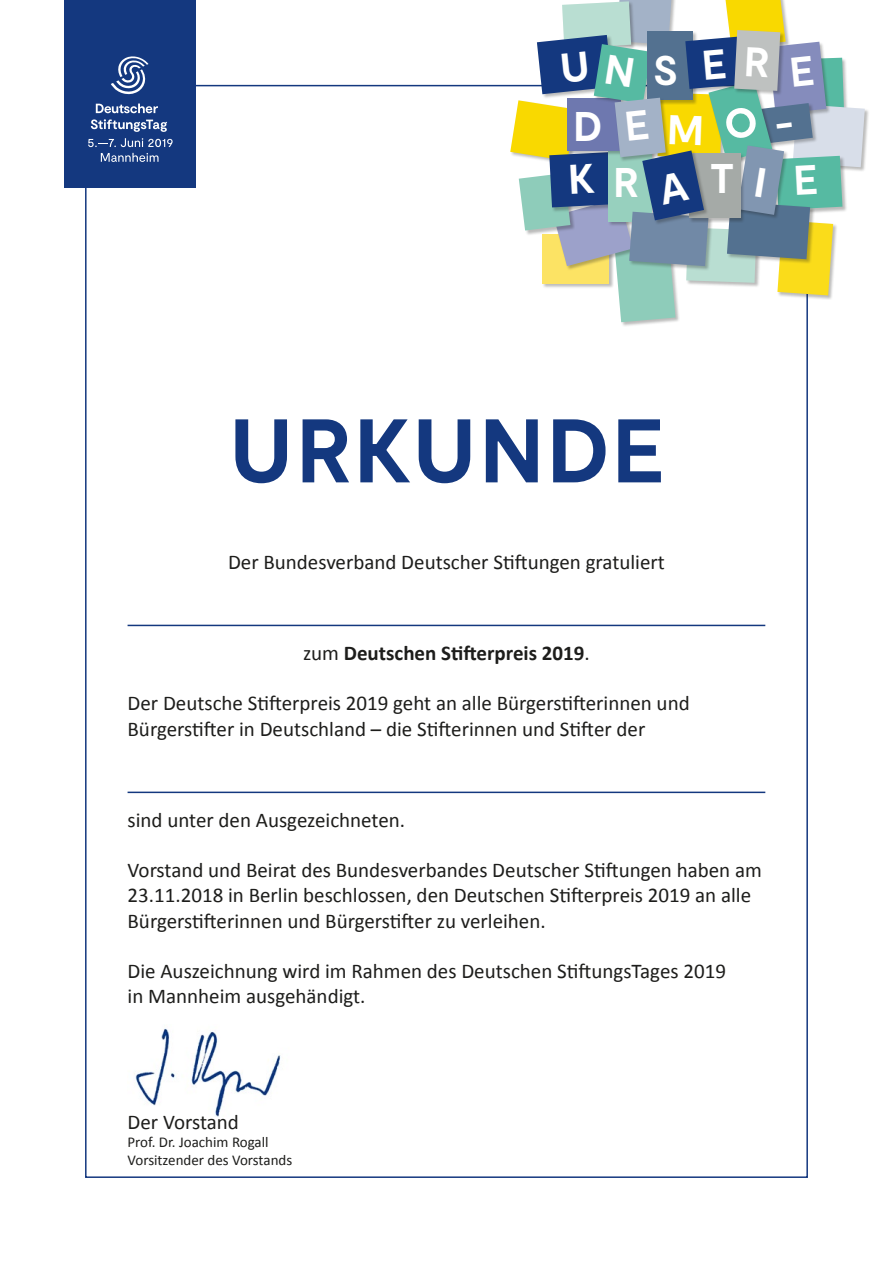
<style>
.page{position:relative;width:893px;height:1263px;background:#fff}
.page>*{position:absolute;margin:0;border:0;box-sizing:border-box;transform-origin:0 0}
.t1{font:700 90px "Moderat";letter-spacing:.045em;color:#14387f}
.p-72{font:700 41.4px "Moderat";color:#fff}
.t2{font:21px/25.2px "Calibri";color:#1d1d1b}
.t3{font:700 21px "Calibri";color:#1d1d1b}
.t4{font:15px/18px "Calibri";color:#1d1d1b}
.s1{font-weight:400}
</style>
<div class="page">
<img style="left:134px;top:1028px;width:147px;height:89px">
<hr style="left:128px;top:625px;width:637px;height:1px;background:#14387f">
<hr style="left:128px;top:792px;width:637px;height:1px;background:#14387f">
<div style="left:64px;top:0;width:132px;height:188px;background:#14387f"></div>
<svg style="left:111px;top:56px;width:37px;height:39px"></svg>
<svg style="left:91px;top:119px;width:76px;height:13px"></svg>
<svg style="left:96px;top:104px;width:62px;height:9px"></svg>
<svg style="left:88px;top:138px;width:85px;height:9px"></svg>
<svg style="left:101px;top:153px;width:58px;height:9px"></svg>
<div style="left:615px;top:245px;width:66px;height:82px;background:#1d1d1b;opacity:.3"></div>
<div style="left:792px;top:104px;width:77px;height:68px;background:#1d1d1b;opacity:.3"></div>
<svg style="left:510px;top:0;width:355px;height:322px"></svg>
<p class="p-72" style="left:574px;top:100px;width:30px">D</p>
<p class="p-72" style="left:614px;top:157px;width:26px">R</p>
<p class="p-72" style="left:654px;top:45px;width:26px">S</p>
<p class="p-72" style="left:710px;top:153px;width:25px">T</p>
<h1 class="t1" style="left:230px;top:395px;width:434px">URKUNDE</h1>
<p class="t2" style="left:228px;top:548px;width:438px">Der Bundesverband Deutscher Stiftungen gratuliert</p>
<p class="t3" style="left:303px;top:638px;width:288px"><span class="s1">zum</span> Deutschen Stifterpreis 2019<span class="s1">.</span></p>
<p class="t2" style="left:128px;top:690px;width:564px">Der Deutsche Stifterpreis 2019 geht an alle Bürgerstifterinnen und<br>Bürgerstifter in Deutschland – die Stifterinnen und Stifter der</p>
<p class="t2" style="left:128px;top:806px;width:279px">sind unter den Ausgezeichneten.</p>
<p class="t2" style="left:128px;top:857px;width:636px">Vorstand und Beirat des Bundesverbandes Deutscher Stiftungen haben am<br>23.11.2018 in Berlin beschlossen, den Deutschen Stifterpreis 2019 an alle<br>Bürgerstifterinnen und Bürgerstifter zu verleihen.</p>
<p class="t2" style="left:128px;top:957px;width:600px">Die Auszeichnung wird im Rahmen des Deutschen StiftungsTages 2019 in Mannheim ausgehändigt.</p>
<p class="t2" style="left:128px;top:1109px;width:113px">Der Vorstand</p>
<p class="t4" style="left:128px;top:1132px;width:166px">Prof. Dr. Joachim Rogall<br>Vorsitzender des Vorstands</p>
</div>
